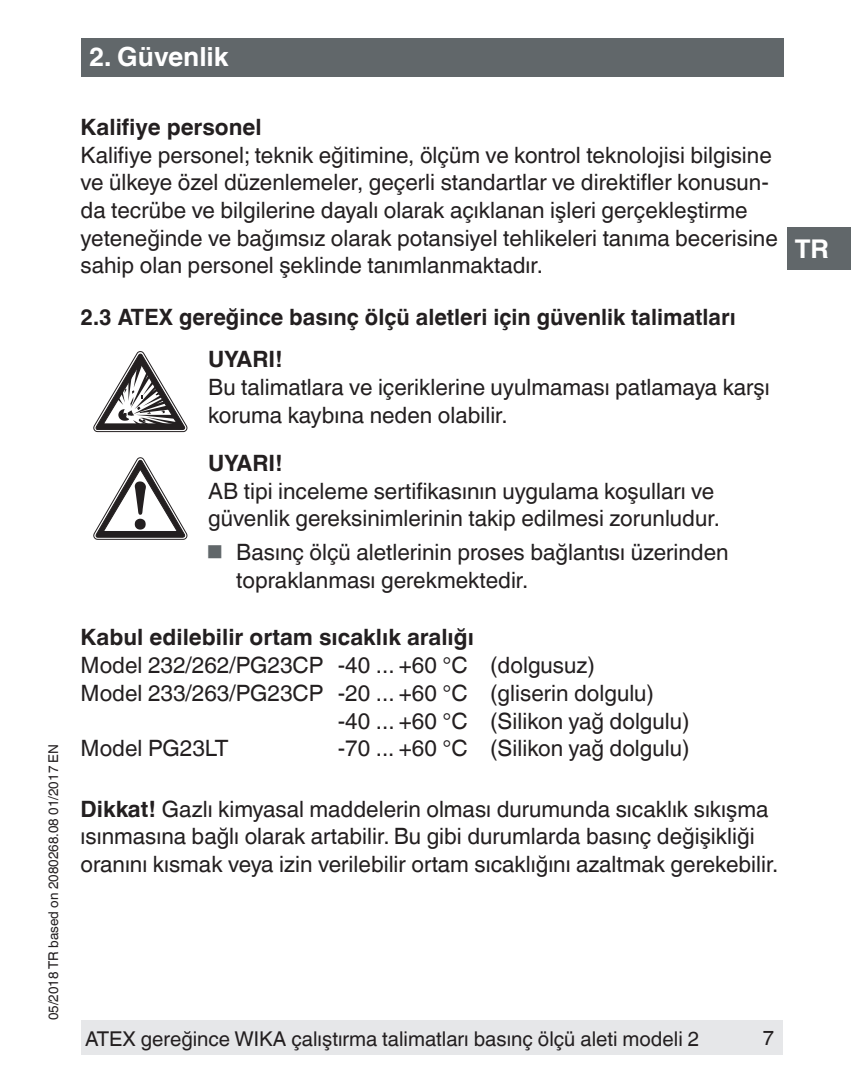
<style>
.page{position:relative;width:851px;height:1080px;background:#fff}
.page>*{position:absolute;margin:0;border:0;box-sizing:border-box;transform-origin:0 0}
.t1{font:700 26.4px "Helvetica World";color:#fff}
.t2{font:700 25.8px "Helvetica World";color:#fff}
.t3{font:22.5px/27.6px "Helvetica World";color:#231f20}
.t4{font:700 22.5px/42.6px "Helvetica World";color:#231f20}
.t5{font:20.4px "Helvetica World";color:#231f20}
.t6{font:13.5px "Helvetica World";color:#231f20}
.s1{font-weight:700}
</style>
<div class="page">
<div style="left:787px;top:227px;width:63px;height:43px;background:#61676a"></div>
<div style="left:81px;top:38px;width:702px;height:39px;background:#61676a"></div>
<div style="left:81px;top:1020px;width:701px;height:34px;background:#e6e7e9"></div>
<svg style="left:94px;top:351px;width:93px;height:81px"></svg>
<svg style="left:94px;top:458px;width:93px;height:82px"></svg>
<p class="t6" style="left:45px;top:1020px;width:278px;rotate:-90deg">05/2018 TR based on 2080268.08 01/2017 EN</p>
<p class="t1" style="left:89px;top:41px;width:141px">2. Güvenlik</p>
<p class="t4" style="left:81px;top:106px;width:182px">Kalifiye personel</p>
<p class="t3" style="left:81px;top:141px;width:698px">Kalifiye personel; teknik eğitimine, ölçüm ve kontrol teknolojisi bilgisine ve ülkeye özel düzenlemeler, geçerli standartlar ve direktifler konusun&shy;da tecrübe ve bilgilerine dayalı olarak açıklanan işleri gerçekleştirme yeteneğinde ve bağımsız olarak potansiyel tehlikeleri tanıma becerisine sahip olan personel şeklinde tanımlanmaktadır.</p>
<p class="t4" style="left:208px;top:296px;width:529px;text-indent:-128px">2.3 ATEX gereğince basınç ölçü aletleri için güvenlik talimatları<br>UYARI!</p>
<p class="t3" style="left:208px;top:373px;width:563px">Bu talimatlara ve içeriklerine uyulmaması patlamaya karşı koruma kaybına neden olabilir.</p>
<p class="t4" style="left:208px;top:442px;width:76px">UYARI!</p>
<p class="t3" style="left:208px;top:477px;width:513px">AB tipi inceleme sertifikasının uygulama koşulları ve güvenlik gereksinimlerinin takip edilmesi zorunludur.</p>
<p class="t3" style="left:236px;top:538px;width:494px">Basınç ölçü aletlerinin proses bağlantısı üzerinden topraklanması gerekmektedir.</p>
<p class="t4" style="left:81px;top:616px;width:395px">Kabul edilebilir ortam sıcaklık aralığı</p>
<p class="t3" style="left:81px;top:652px;width:516px">Model 232/262/PG23CP -40 ... +60 °C (dolgusuz)</p>
<p class="t3" style="left:80px;top:679px;width:575px">Model 233/263/PG23CP -20 ... +60 °C (gliserin dolgulu)</p>
<p class="t3" style="left:338px;top:707px;width:353px">-40 ... +60 °C (Silikon yağ dolgulu)</p>
<p class="t3" style="left:80px;top:735px;width:150px">Model PG23LT</p>
<p class="t3" style="left:338px;top:735px;width:353px">-70 ... +60 °C (Silikon yağ dolgulu)</p>
<p class="t3" style="left:80px;top:795px;width:699px"><span class="s1">Dikkat!</span> Gazlı kimyasal maddelerin olması durumunda sıcaklık sıkışma ısınmasına bağlı olarak artabilir. Bu gibi durumlarda basınç değişikliği oranını kısmak veya izin verilebilir ortam sıcaklığını azaltmak gerekebilir.</p>
<p class="t2" style="left:794px;top:234px;width:36px">TR</p>
<p class="t5" style="left:85px;top:1027px;width:615px">ATEX gereğince WIKA çalıştırma talimatları basınç ölçü aleti modeli 2</p>
<p class="t5" style="left:762px;top:1026px;width:13px">7</p>
</div>
